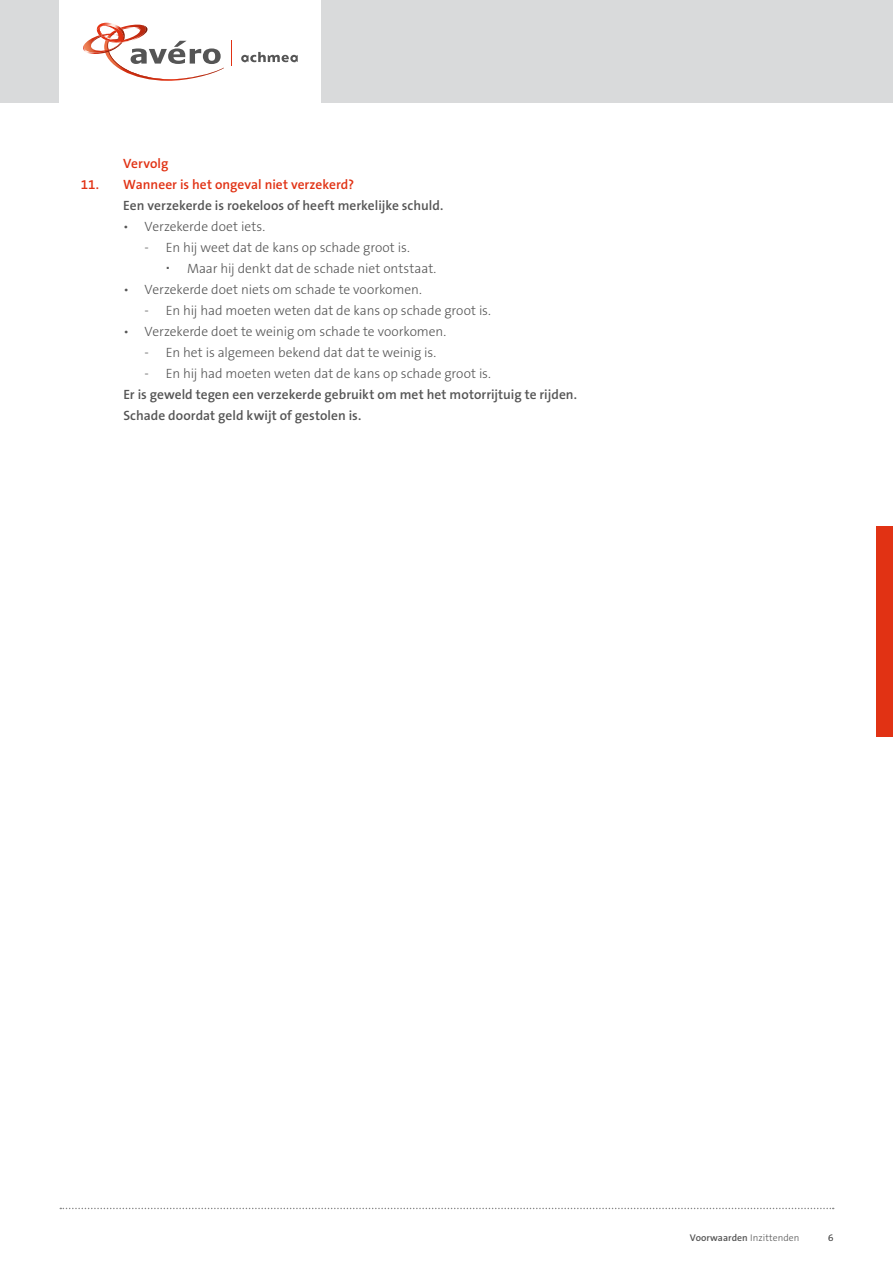
<style>
.page{position:relative;width:893px;height:1263px;background:#fff}
.page>*{position:absolute;margin:0;border:0;box-sizing:border-box;transform-origin:0 0}
.t1{font:300 13.5px/21px "The Sans B3";letter-spacing:-.005em;color:#555}
.t2{font:600 13.5px/21px "The Sans B6";letter-spacing:.005em;color:#555}
.t3{font:600 13.5px "The Sans B6";color:#e13214}
.t4{font:600 9.75px "The Sans B6";letter-spacing:.005em;color:#555}
.t5{font:300 9.75px "The Sans B3";color:#555}
.s1{font-family:"The Sans B3";font-weight:300}
</style>
<div class="page">
<div style="left:0;top:0;width:893px;height:103px;background:#d9dadb"></div>
<div style="left:60px;top:0;width:261px;height:103px;background:#fff"></div>
<svg style="left:241px;top:52px;width:57px;height:10px"></svg>
<svg style="left:83px;top:22px;width:141px;height:59px"></svg>
<svg style="left:231px;top:41px;width:1px;height:25px"></svg>
<svg style="left:60px;top:1208px;width:774px;height:1px"></svg>
<div style="left:876px;top:526px;width:17px;height:211px;background:#e13214"></div>
<p class="t3" style="left:123px;top:156px;width:47px">Vervolg</p>
<p class="t3" style="left:81px;top:177px;width:275px">11. Wanneer is het ongeval niet verzekerd?</p>
<p class="t2" style="left:123px;top:196px;width:321px">Een verzekerde is roekeloos of heeft merkelijke schuld.</p>
<p class="t1" style="left:123px;top:217px;width:143px">• Verzekerde doet iets.</p>
<p class="t1" style="left:187px;top:238px;width:251px;text-indent:-43px">- En hij weet dat de kans op schade groot is.<br>Maar hij denkt dat de schade niet ontstaat.</p>
<p class="t1" style="left:123px;top:280px;width:300px">• Verzekerde doet niets om schade te voorkomen.</p>
<p class="t1" style="left:145px;top:301px;width:348px">- En hij had moeten weten dat de kans op schade groot is.</p>
<p class="t1" style="left:123px;top:322px;width:324px">• Verzekerde doet te weinig om schade te voorkomen.</p>
<p class="t1" style="left:145px;top:343px;width:293px">- En het is algemeen bekend dat dat te weinig is.</p>
<p class="t1" style="left:145px;top:364px;width:348px">- En hij had moeten weten dat de kans op schade groot is.</p>
<p class="t2" style="left:123px;top:385px;width:455px">Er is geweld tegen een verzekerde gebruikt om met het motorrijtuig te rijden.<br>Schade doordat geld kwijt of gestolen is.</p>
<p class="t4" style="left:690px;top:1232px;width:111px">Voorwaarden <span class="s1">Inzittenden</span></p>
<p class="t5" style="left:828px;top:1233px;width:7px">6</p>
</div>
